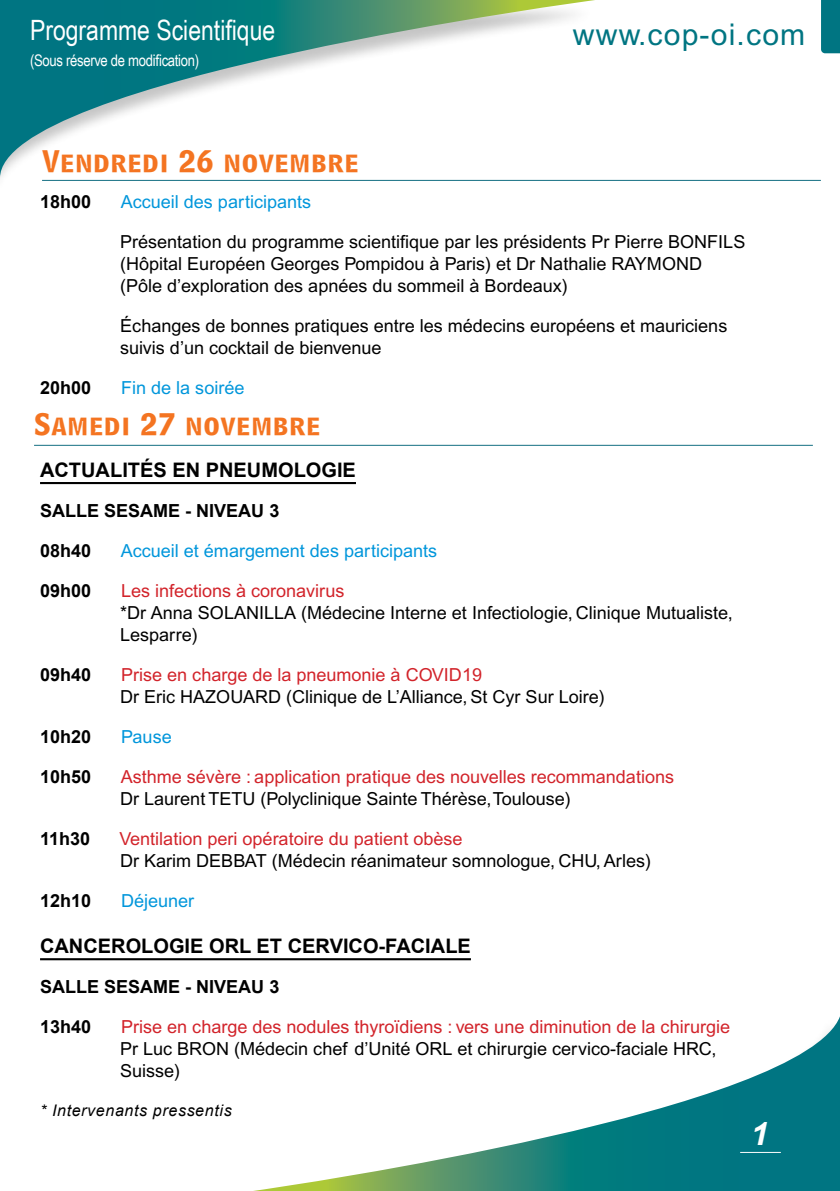
<style>
.page{position:relative;width:840px;height:1191px;background:#fff}
.page>*{position:absolute;margin:0;border:0;box-sizing:border-box;transform-origin:0 0}
.t1{font:italic 700 32px "Arial";color:#fff}
.t2{font:30px "Arial";letter-spacing:.04em;color:#007582}
.t3{font:28px "Arial Narrow";color:#fff}
.t4{font:26px "Bell Centennial BT Bold Listing";letter-spacing:.02em;color:#f47421}
.t5{font:700 20px "Arial";color:#000}
.t6{font:18px/22px "Arial";color:#000}
.t7{font:18px "Arial";color:#d2232a}
.t8{font:700 18px "Arial";color:#000}
.t9{font:18px "Arial";color:#0096db}
.t10{font:16px "Arial Narrow";letter-spacing:-.02em;color:#fff}
.t11{font:italic 16px "Arial";letter-spacing:.04em;color:#000}
</style>
<div class="page">
<svg style="left:821px;top:0;width:18px;height:53px"></svg>
<svg style="left:253px;top:1019px;width:586px;height:172px"></svg>
<hr style="left:42px;top:180px;width:778px;height:1px;background:#136e82">
<hr style="left:34px;top:445px;width:778px;height:1px;background:#136e82">
<div style="left:0;top:0;width:594px;height:198px;background:#000;opacity:.23"></div>
<svg style="left:0;top:0;width:595px;height:178px"></svg>
<hr style="left:739px;top:1152px;width:41px;height:1px;background:#fff">
<hr style="left:40px;top:482px;width:316px;height:2px;background:#000">
<hr style="left:40px;top:958px;width:430px;height:2px;background:#000">
<h3 class="t3" style="left:30px;top:10px;width:247px">Programme Scientifique</h3>
<p class="t10" style="left:30px;top:49px;width:170px">(Sous réserve de modification)</p>
<h3 class="t4" style="left:42px;top:143px;width:318px">Vendredi 26 novembre</h3>
<h2 class="t2" style="left:572px;top:17px;width:234px">www.cop-oi.com</h2>
<p class="t8" style="left:40px;top:189px;width:53px">18h00</p>
<p class="t9" style="left:121px;top:191px;width:192px">Accueil des participants</p>
<p class="t6" style="left:120px;top:230px;width:626px">Présentation du programme scientifique par les présidents Pr Pierre BONFILS (Hôpital Européen Georges Pompidou à Paris) et Dr Nathalie RAYMOND (Pôle d’exploration des apnées du sommeil à Bordeaux)</p>
<p class="t6" style="left:120px;top:314px;width:608px">Échanges de bonnes pratiques entre les médecins européens et mauriciens suivis d’un cocktail de bienvenue</p>
<p class="t8" style="left:40px;top:375px;width:53px">20h00</p>
<p class="t9" style="left:121px;top:377px;width:125px">Fin de la soirée</p>
<h3 class="t4" style="left:34px;top:406px;width:288px">Samedi 27 novembre</h3>
<p class="t5" style="left:40px;top:457px;width:317px">ACTUALITÉS EN PNEUMOLOGIE</p>
<p class="t8" style="left:40px;top:499px;width:241px">SALLE SESAME - NIVEAU 3</p>
<p class="t8" style="left:40px;top:539px;width:53px">08h40</p>
<p class="t9" style="left:121px;top:540px;width:318px">Accueil et émargement des participants</p>
<p class="t8" style="left:40px;top:579px;width:53px">09h00</p>
<p class="t7" style="left:121px;top:580px;width:225px">Les infections à coronavirus</p>
<p class="t6" style="left:120px;top:602px;width:613px">*Dr Anna SOLANILLA (Médecine Interne et Infectiologie, Clinique Mutualiste,<br>Lesparre)</p>
<p class="t8" style="left:40px;top:663px;width:53px">09h40</p>
<p class="t7" style="left:121px;top:664px;width:362px">Prise en charge de la pneumonie à COVID19</p>
<p class="t6" style="left:120px;top:686px;width:485px">Dr Eric HAZOUARD (Clinique de L’Alliance, St Cyr Sur Loire)</p>
<p class="t8" style="left:40px;top:725px;width:53px">10h20</p>
<p class="t9" style="left:121px;top:726px;width:52px">Pause</p>
<p class="t8" style="left:40px;top:765px;width:53px">10h50</p>
<p class="t7" style="left:121px;top:766px;width:554px">Asthme sévère : application pratique des nouvelles recommandations</p>
<p class="t6" style="left:120px;top:788px;width:452px">Dr Laurent TETU (Polyclinique Sainte Thérèse, Toulouse)</p>
<p class="t8" style="left:40px;top:827px;width:52px">11h30</p>
<p class="t7" style="left:119px;top:828px;width:344px">Ventilation peri opératoire du patient obèse</p>
<p class="t6" style="left:120px;top:850px;width:532px">Dr Karim DEBBAT (Médecin réanimateur somnologue, CHU, Arles)</p>
<p class="t8" style="left:40px;top:889px;width:53px">12h10</p>
<p class="t9" style="left:121px;top:890px;width:75px">Déjeuner</p>
<p class="t5" style="left:40px;top:933px;width:432px">CANCEROLOGIE ORL ET CERVICO-FACIALE</p>
<p class="t8" style="left:40px;top:975px;width:241px">SALLE SESAME - NIVEAU 3</p>
<p class="t8" style="left:40px;top:1015px;width:53px">13h40</p>
<p class="t7" style="left:121px;top:1016px;width:610px">Prise en charge des nodules thyroïdiens : vers une diminution de la chirurgie</p>
<p class="t6" style="left:120px;top:1038px;width:597px">Pr Luc BRON (Médecin chef d’Unité ORL et chirurgie cervico-faciale HRC,<br>Suisse)</p>
<p class="t11" style="left:40px;top:1099px;width:193px">* Intervenants pressentis</p>
<h1 class="t1" style="left:750px;top:1112px;width:19px">1</h1>
</div>
